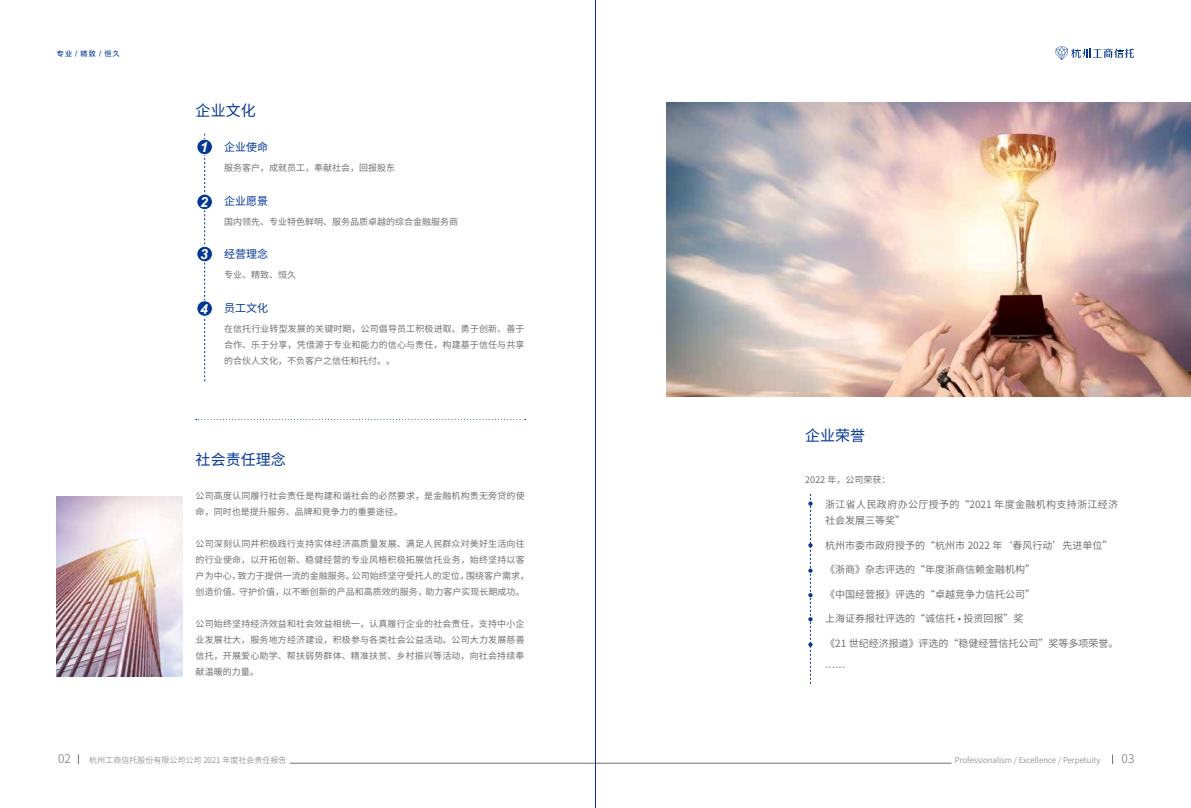
<style>
.page{position:relative;width:1191px;height:808px;background:#fff}
.page>*{position:absolute;margin:0;border:0;box-sizing:border-box;transform-origin:0 0}
.t1{font:15px "Source Han Sans CN";color:#043793}
.t2{font:italic 700 14px "Arial";color:#fff}
.t3{font:300 12px "Source Han Sans CN";color:#727171}
.t4{font:11px "Source Han Sans CN";color:#043793}
.t5{font:10px "Source Han Sans CN";color:#727171}
.t6{font:10px/16px "Source Han Sans CN";letter-spacing:.035em;color:#727171}
.t7{font:9px/16px "Source Han Sans CN";letter-spacing:.015em;color:#727171;text-align:justify}
.t8{font:300 8px "Source Han Sans CN";color:#727171}
.t9{font:7px "FZLTZHUNHK GBK1 0";color:#043793}
</style>
<div class="page">
<hr style="left:290px;top:763px;width:661px;height:1px;background:#727171">
<svg style="left:1055px;top:47px;width:79px;height:13px"></svg>
<hr style="left:595px;top:0;width:1px;height:808px;background:#043793">
<svg style="left:808px;top:494px;width:4px;height:190px"></svg>
<svg style="left:204px;top:134px;width:1px;height:247px"></svg>
<div style="left:197px;top:139px;width:15px;height:16px;background:#043793;border-radius:50%"></div>
<div style="left:196px;top:139px;width:17px;height:16px;border:1px solid #fff;border-radius:50%"></div>
<div style="left:197px;top:194px;width:15px;height:16px;background:#043793;border-radius:50%"></div>
<div style="left:196px;top:194px;width:17px;height:16px;border:1px solid #fff;border-radius:50%"></div>
<div style="left:197px;top:246px;width:15px;height:16px;background:#043793;border-radius:50%"></div>
<div style="left:196px;top:246px;width:17px;height:16px;border:1px solid #fff;border-radius:50%"></div>
<div style="left:197px;top:301px;width:15px;height:15px;background:#043793;border-radius:50%"></div>
<div style="left:196px;top:300px;width:17px;height:17px;border:1px solid #fff;border-radius:50%"></div>
<img style="left:666px;top:103px;width:525px;height:294px">
<svg style="left:196px;top:419px;width:329px;height:1px"></svg>
<img style="left:57px;top:497px;width:126px;height:180px">
<p class="t9" style="left:57px;top:50px;width:65px">专业/精致/恒久</p>
<h1 class="t1" style="left:196px;top:102px;width:61px">企业文化</h1>
<p class="t4" style="left:224px;top:141px;width:46px">企业使命</p>
<p class="t7" style="left:224px;top:160px;width:173px">服务客户，成就员工，奉献社会，回报股东</p>
<p class="t4" style="left:224px;top:195px;width:46px">企业愿景</p>
<p class="t7" style="left:224px;top:214px;width:236px">国内领先、专业特色鲜明、服务品质卓越的综合金融服务商</p>
<p class="t4" style="left:224px;top:248px;width:46px">经营理念</p>
<p class="t7" style="left:224px;top:267px;width:74px">专业、精致、恒久</p>
<p class="t4" style="left:224px;top:302px;width:46px">员工文化</p>
<p class="t7" style="left:224px;top:321px;width:302px">在信托行业转型发展的关键时期，公司倡导员工积极进取、勇于创新、善于合作、乐于分享，凭借源于专业和能力的信心与责任，构建基于信任与共享的合伙人文化，不负客户之信任和托付。。</p>
<h2 class="t2" style="left:200px;top:138px;width:9px">1</h2>
<h2 class="t2" style="left:200px;top:193px;width:9px">2</h2>
<h2 class="t2" style="left:200px;top:245px;width:9px">3</h2>
<h2 class="t2" style="left:200px;top:299px;width:9px">4</h2>
<h1 class="t1" style="left:196px;top:451px;width:92px">社会责任理念</h1>
<p class="t7" style="left:196px;top:488px;width:330px">公司高度认同履行社会责任是构建和谐社会的必然要求，是金融机构责无旁贷的使命，同时也是提升服务、品牌和竞争力的重要途径。</p>
<p class="t7" style="left:196px;top:536px;width:335px;text-align:left">公司深刻认同并积极践行支持实体经济高质量发展、满足人民群众对美好生活向往的行业使命，以开拓创新、稳健经营的专业风格积极拓展信托业务，始终坚持以客户为中心，致力于提供一流的金融服务。公司始终坚守受托人的定位，围绕客户需求，创造价值、守护价值，以不断创新的产品和高质效的服务，助力客户实现长期成功。</p>
<p class="t7" style="left:196px;top:616px;width:330px">公司始终坚持经济效益和社会效益相统一，认真履行企业的社会责任，支持中小企业发展壮大，服务地方经济建设，积极参与各类社会公益活动。公司大力发展慈善信托，开展爱心助学、帮扶弱势群体、精准扶贫、乡村振兴等活动，向社会持续奉献温暖的力量。</p>
<h1 class="t1" style="left:805px;top:427px;width:61px">企业荣誉</h1>
<p class="t7" style="left:805px;top:472px;width:87px">2022 年，公司荣获：</p>
<p class="t6" style="left:825px;top:497px;width:295px">浙江省人民政府办公厅授予的“2021 年度金融机构支持浙江经济社会发展三等奖”</p>
<p class="t5" style="left:825px;top:539px;width:289px">杭州市委市政府授予的“杭州市 2022 年‘春风行动’先进单位”</p>
<p class="t5" style="left:825px;top:564px;width:212px">《浙商》杂志评选的“年度浙商信赖金融机构”</p>
<p class="t5" style="left:825px;top:588px;width:212px">《中国经营报》评选的“卓越竞争力信托公司”</p>
<p class="t5" style="left:825px;top:613px;width:200px">上海证券报社评选的“诚信托 • 投资回报”奖</p>
<p class="t5" style="left:825px;top:637px;width:295px">《21 世纪经济报道》评选的“稳健经营信托公司”奖等多项荣誉。</p>
<p class="t5" style="left:825px;top:662px;width:21px">……</p>
<h3 class="t3" style="left:58px;top:752px;width:14px">02</h3>
<h3 class="t3" style="left:1121px;top:752px;width:14px">03</h3>
<p class="t8" style="left:89px;top:755px;width:199px">杭州工商信托股份有限公司公司 2021 年度社会责任报告</p>
<p class="t8" style="left:954px;top:755px;width:147px">Professionalism / Excellence / Perpetuity</p>
</div>
